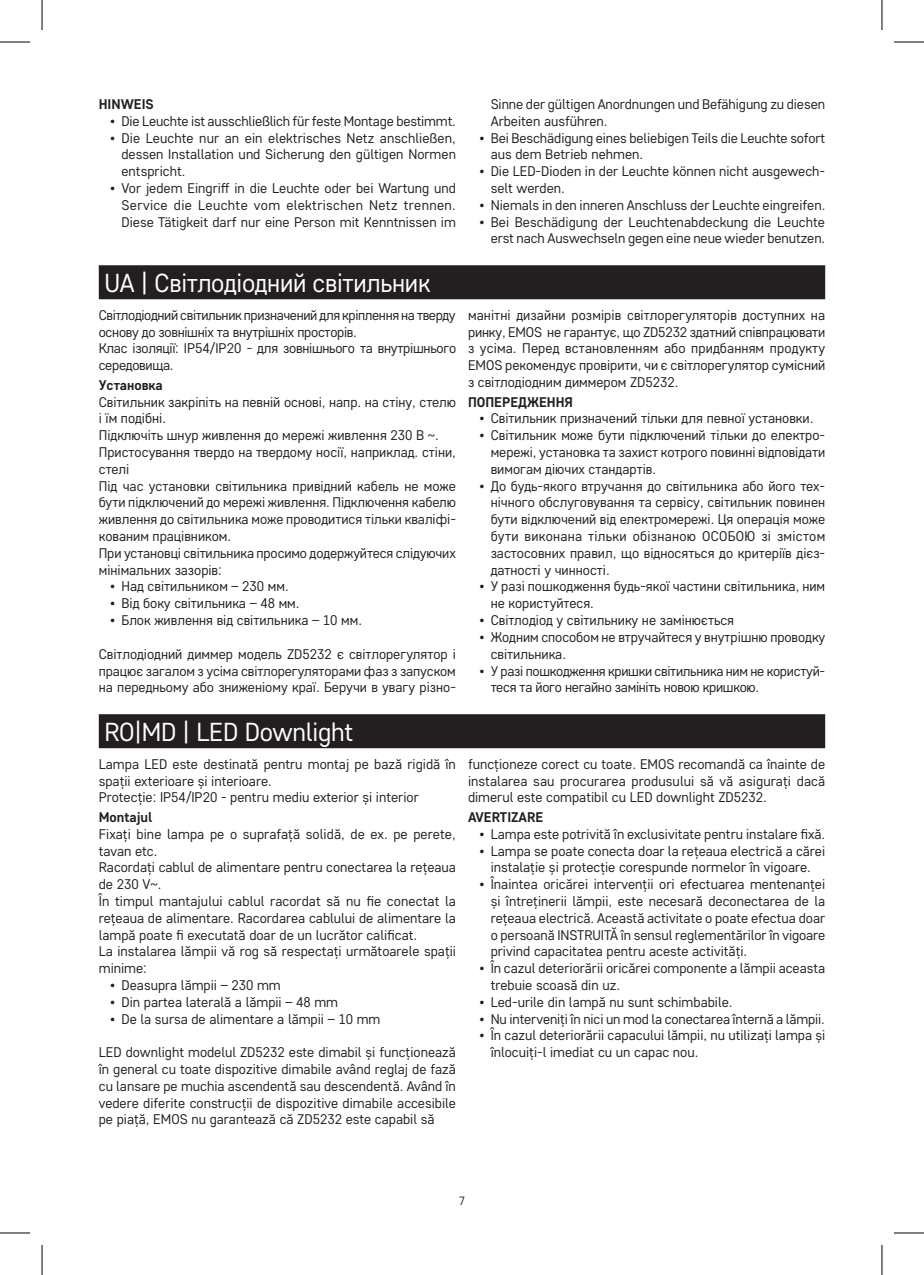
<style>
.page{position:relative;width:924px;height:1275px;background:#fff}
.page>*{position:absolute;margin:0;border:0;box-sizing:border-box;transform-origin:0 0}
.t1{font:26px "Core Sans D35";letter-spacing:-.01em;color:#fff}
.t2{font:14px/16.8px "Core Sans D35";color:#231f20}
.t3{font:14px/16.8px "Core Sans D35";letter-spacing:-.02em;color:#231f20}
.t4{font:700 14px "Core Sans D55";color:#231f20}
.t5{font:12px "Core Sans D35";color:#231f20}
</style>
<div class="page">
<div style="left:99px;top:265px;width:725px;height:34px;background:#231f20"></div>
<div style="left:99px;top:714px;width:725px;height:34px;background:#231f20"></div>
<hr style="left:0;top:42px;width:30px;height:1px;background:#000">
<hr style="left:893px;top:42px;width:30px;height:1px;background:#000">
<hr style="left:0;top:1232px;width:30px;height:1px;background:#000">
<hr style="left:893px;top:1232px;width:30px;height:1px;background:#000">
<hr style="left:42px;top:0;width:1px;height:30px;background:#000">
<hr style="left:42px;top:1245px;width:1px;height:30px;background:#000">
<hr style="left:881px;top:0;width:1px;height:30px;background:#000">
<hr style="left:881px;top:1245px;width:1px;height:30px;background:#000">
<p class="t4" style="left:99px;top:95px;width:56px">HINWEIS</p>
<p class="t2" style="left:110px;top:112px;width:347px">• Die Leuchte ist ausschließlich für feste Montage bestimmt.</p>
<p class="t2" style="left:121px;top:129px;width:336px;text-align:justify;text-indent:-11px">• Die Leuchte nur an ein elektrisches Netz anschließen, dessen Installation und Sicherung den gültigen Normen entspricht.</p>
<p class="t2" style="left:121px;top:179px;width:336px;text-align:justify;text-indent:-11px">• Vor jedem Eingriff in die Leuchte oder bei Wartung und Service die Leuchte vom elektrischen Netz trennen.<br>Diese Tätigkeit darf nur eine Person mit Kenntnissen im</p>
<h1 class="t1" style="left:104px;top:266px;width:327px">UA | Світлодіодний світильник</h1>
<p class="t3" style="left:99px;top:306px;width:359px">Світлодіодний світильник призначений для кріплення на тверду основу до зовнішніх та внутрішніх просторів.<br>Клас ізоляції: IP54/IP20 - для зовнішнього та внутрішнього середовища.</p>
<p class="t4" style="left:99px;top:376px;width:66px">Установка</p>
<p class="t2" style="left:99px;top:393px;width:359px">Світильник закріпіть на певній основі, напр. на стіну, стелю і їм подібні.<br>Підключіть шнур живлення до мережі живлення 230 В ~.<br>Пристосування твердо на твердому носії, наприклад. стіни, стелі<br>Під час установки світильника привідний кабель не може бути підключений до мережі живлення. Підключення кабелю живлення до світильника може проводитися тільки кваліфі&shy;кованим працівником.<br>При установці світильника просимо додержуйтеся слідуючих мінімальних зазорів:</p>
<p class="t2" style="left:110px;top:578px;width:180px">• Над світильником – 230 мм.</p>
<p class="t2" style="left:110px;top:594px;width:191px">• Від боку світильника – 48 мм.</p>
<p class="t2" style="left:110px;top:611px;width:253px">• Блок живлення від світильника – 10 мм.</p>
<p class="t2" style="left:99px;top:645px;width:358px;text-align:justify">Світлодіодний диммер модель ZD5232 є світлорегулятор і працює загалом з усіма світлорегуляторами фаз з запуском на передньому або зниженіому краї. Беручи в увагу різно-</p>
<h1 class="t1" style="left:104px;top:714px;width:250px">RO|MD | LED Downlight</h1>
<p class="t2" style="left:99px;top:755px;width:358px">Lampa LED este destinată pentru montaj pe bază rigidă în spații exterioare și interioare.<br>Protecție: IP54/IP20 - pentru mediu exterior și interior</p>
<p class="t4" style="left:99px;top:808px;width:55px">Montajul</p>
<p class="t2" style="left:99px;top:825px;width:358px">Fixați bine lampa pe o suprafață solidă, de ex. pe perete, tavan etc.<br>Racordați cablul de alimentare pentru conectarea la rețeaua de 230 V~.<br>În timpul mantajului cablul racordat să nu fie conectat la rețeaua de alimentare. Racordarea cablului de alimentare la lampă poate fi executată doar de un lucrător calificat.<br>La instalarea lămpii vă rog să respectați următoarele spații minime:</p>
<p class="t2" style="left:110px;top:976px;width:172px">• Deasupra lămpii – 230 mm</p>
<p class="t2" style="left:110px;top:993px;width:229px">• Din partea laterală a lămpii – 48 mm</p>
<p class="t2" style="left:110px;top:1010px;width:272px">• De la sursa de alimentare a lămpii – 10 mm</p>
<p class="t2" style="left:99px;top:1043px;width:358px;text-align:justify">LED downlight modelul ZD5232 este dimabil și funcționează în general cu toate dispozitive dimabile având reglaj de fază cu lansare pe muchia ascendentă sau descendentă. Având în vedere diferite construcții de dispozitive dimabile accesibile pe piață, EMOS nu garantează că ZD5232 este capabil să</p>
<p class="t2" style="left:490px;top:95px;width:336px">Sinne der gültigen Anordnungen und Befähigung zu diesen<br>Arbeiten ausführen.</p>
<p class="t2" style="left:490px;top:129px;width:336px;text-indent:-11px">• Bei Beschädigung eines beliebigen Teils die Leuchte sofort aus dem Betrieb nehmen.</p>
<p class="t2" style="left:490px;top:162px;width:336px;text-indent:-11px">• Die LED-Dioden in der Leuchte können nicht ausgewech&shy;selt werden.</p>
<p class="t2" style="left:479px;top:196px;width:347px">• Niemals in den inneren Anschluss der Leuchte eingreifen.</p>
<p class="t2" style="left:479px;top:213px;width:347px;text-align:right">• Bei Beschädigung der Leuchtenabdeckung die Leuchte erst nach Auswechseln gegen eine neue wieder benutzen.</p>
<p class="t2" style="left:468px;top:306px;width:359px;text-align:justify">манітні дизайни розмірів світлорегуляторів доступних на ринку, EMOS не гарантує, що ZD5232 здатний співпрацювати з усіма. Перед встановленням або придбанням продукту EMOS рекомендує провірити, чи є світлорегулятор сумісний з світлодіодним диммером ZD5232.</p>
<p class="t4" style="left:468px;top:392px;width:106px">ПОПЕРЕДЖЕННЯ</p>
<p class="t2" style="left:479px;top:410px;width:335px">• Світильник призначений тільки для певної установки.</p>
<p class="t2" style="left:490px;top:426px;width:336px;text-align:justify;text-indent:-11px">• Світильник може бути підключений тільки до електро&shy;мережі, установка та захист котрого повинні відповідати вимогам діючих стандартів.</p>
<p class="t2" style="left:490px;top:477px;width:336px;text-align:justify;text-indent:-11px">• До будь-якого втручання до світильника або його тех&shy;нічного обслуговування та сервісу, світильник повинен бути відключений від електромережі. Ця операція може бути виконана тільки обізнаною ОСОБОЮ зі змістом застосовних правил, що відносяться до критеріїв дієз&shy;датності у чинності.</p>
<p class="t2" style="left:490px;top:578px;width:336px;text-indent:-11px">• У разі пошкодження будь-якої частини світильника, ним не користуйтеся.</p>
<p class="t2" style="left:479px;top:611px;width:256px">• Світлодіод у світильнику не замінюється</p>
<p class="t2" style="left:490px;top:628px;width:336px;text-indent:-11px">• Жодним способом не втручайтеся у внутрішню проводку світильника.</p>
<p class="t3" style="left:490px;top:662px;width:336px;text-indent:-11px">• У разі пошкодження кришки світильника ним не користуй&shy;теся та його негайно замініть новою кришкою.</p>
<p class="t2" style="left:468px;top:755px;width:358px;text-align:justify">funcționeze corect cu toate. EMOS recomandă ca înainte de instalarea sau procurarea produsului să vă asigurați dacă dimerul este compatibil cu LED downlight ZD5232.</p>
<p class="t4" style="left:468px;top:808px;width:77px">AVERTIZARE</p>
<p class="t2" style="left:479px;top:825px;width:347px">• Lampa este potrivită în exclusivitate pentru instalare fixă.</p>
<p class="t2" style="left:479px;top:842px;width:347px;text-align:center">• Lampa se poate conecta doar la rețeaua electrică a cărei instalație și protecție corespunde normelor în vigoare.</p>
<p class="t2" style="left:490px;top:875px;width:336px;text-align:justify;text-indent:-11px">• Înaintea oricărei intervenții ori efectuarea mentenanței și întreținerii lămpii, este necesară deconectarea de la rețeaua electrică. Această activitate o poate efectua doar o persoană INSTRUITĂ în sensul reglementărilor în vigoare privind capacitatea pentru aceste activități.</p>
<p class="t2" style="left:490px;top:959px;width:336px;text-indent:-11px">• În cazul deteriorării oricărei componente a lămpii aceasta trebuie scoasă din uz.</p>
<p class="t2" style="left:479px;top:993px;width:254px">• Led-urile din lampă nu sunt schimbabile.</p>
<p class="t2" style="left:479px;top:1010px;width:347px">• Nu interveniți în nici un mod la conectarea înternă a lămpii.</p>
<p class="t2" style="left:490px;top:1026px;width:336px;text-indent:-11px">• În cazul deteriorării capacului lămpii, nu utilizați lampa și înlocuiți-l imediat cu un capac nou.</p>
<p class="t5" style="left:458px;top:1192px;width:8px">7</p>
</div>
